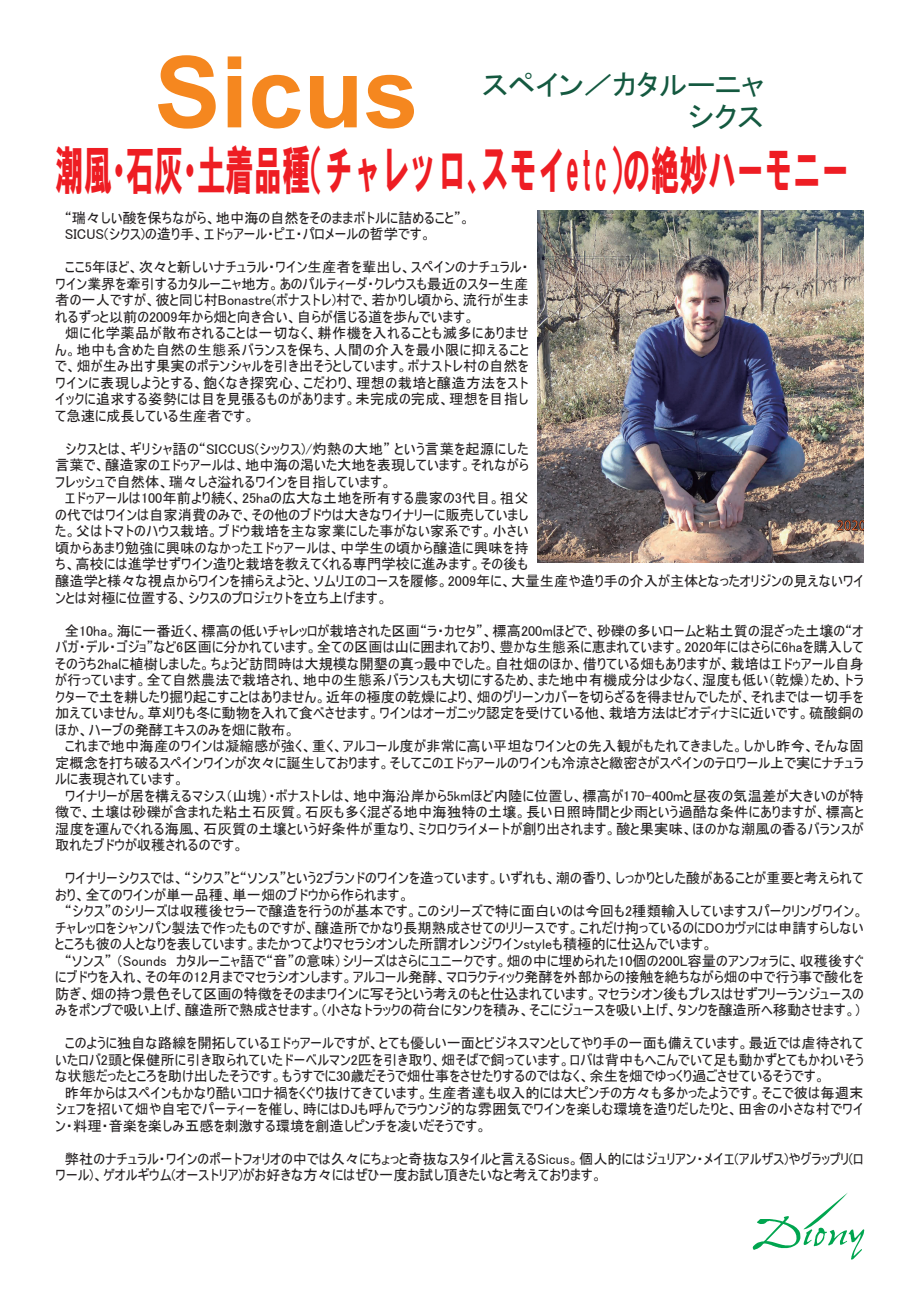
<style>
.page{position:relative;width:919px;height:1289px;background:#fff}
.page>*{position:absolute;margin:0;border:0;box-sizing:border-box;transform-origin:0 0}
.t1{font:700 99px "Arial";color:#f5871f}
.t2{font:52.5px "HG Soei Kakugothic UB";color:#ee1d23;scale:.54 1}
.t3{font:28.8px/32.8px "JK P Gothic";color:#145940;text-align:right}
.t4{font:14.25px/16.5px "MS UI Gothic";letter-spacing:.005em;color:#231f20}
</style>
<div class="page">
<svg style="left:752px;top:1193px;width:112px;height:66px"></svg>
<img style="left:537px;top:210px;width:326px;height:353px">
<h1 class="t1" style="left:154px;top:23px;width:266px">Sicus</h1>
<h3 class="t3" style="left:482px;top:68px;width:284px">スペイン／カタルーニャシクス</h3>
<h2 class="t2" style="left:55px;top:144px;width:1471px">潮風・石灰・土着品種（チャレッロ、スモイetc）の絶妙ハーモニー</h2>
<p class="t4" style="left:55px;top:209px;width:416px">　“瑞々しい酸を保ちながら、地中海の自然をそのままボトルに詰めること”。　SICUS(シクス)の造り手、エドゥアール・ピエ・パロメールの哲学です。</p>
<p class="t4" style="left:55px;top:259px;width:475px">　ここ5年ほど、次々と新しいナチュラル・ワイン生産者を輩出し、スペインのナチュラル・ワイン業界を牽引するカタルーニャ地方。あのパルティーダ・クレウスも最近のスター生産者の一人ですが、彼と同じ村Bonastre(ボナストレ)村で、若かりし頃から、流行が生まれるずっと以前の2009年から畑と向き合い、自らが信じる道を歩んでいます。<br>　畑に化学薬品が散布されることは一切なく、耕作機を入れることも滅多にありません。地中も含めた自然の生態系バランスを保ち、人間の介入を最小限に抑えることで、畑が生み出す果実のポテンシャルを引き出そうとしています。ボナストレ村の自然をワインに表現しようとする、飽くなき探究心、こだわり、理想の栽培と醸造方法をストイックに追求する姿勢には目を見張るものがあります。未完成の完成、理想を目指して急速に成長している生産者です。</p>
<p class="t4" style="left:55px;top:440px;width:809px">　シクスとは、ギリシャ語の“SICCUS(シックス)/灼熱の大地” という言葉を起源にした<br>言葉で、醸造家のエドゥアールは、地中海の渇いた大地を表現しています。それながら<br>フレッシュで自然体、瑞々しさ溢れるワインを目指しています。<br>　エドゥアールは100年前より続く、25haの広大な土地を所有する農家の3代目。祖父<br>の代ではワインは自家消費のみで、その他のブドウは大きなワイナリーに販売していまし<br>た。父はトマトのハウス栽培。ブドウ栽培を主な家業にした事がない家系です。小さい<br>頃からあまり勉強に興味のなかったエドゥアールは、中学生の頃から醸造に興味を持<br>ち、高校には進学せずワイン造りと栽培を教えてくれる専門学校に進みます。その後も<br>醸造学と様々な視点からワインを捕らえようと、ソムリエのコースを履修。2009年に、大量生産や造り手の介入が主体となったオリジンの見えないワインとは対極に位置する、シクスのプロジェクトを立ち上げます。</p>
<p class="t4" style="left:55px;top:622px;width:810px">　全10ha。海に一番近く、標高の低いチャレッロが栽培された区画“ラ・カセタ”、標高200mほどで、砂礫の多いロームと粘土質の混ざった土壌の“オバガ・デル・ゴジョ”など6区画に分かれています。全ての区画は山に囲まれており、豊かな生態系に恵まれています。2020年にはさらに6haを購入してそのうち2haに植樹しました。ちょうど訪問時は大規模な開墾の真っ最中でした。自社畑のほか、借りている畑もありますが、栽培はエドゥアール自身が行っています。全て自然農法で栽培され、地中の生態系バランスも大切にするため、また地中有機成分は少なく、湿度も低い（乾燥）ため、トラクターで土を耕したり掘り起こすことはありません。近年の極度の乾燥により、畑のグリーンカバーを切らざるを得ませんでしたが、それまでは一切手を加えていません。草刈りも冬に動物を入れて食べさせます。ワインはオーガニック認定を受けている他、栽培方法はビオディナミに近いです。硫酸銅のほか、ハーブの発酵エキスのみを畑に散布。<br>　これまで地中海産のワインは凝縮感が強く、重く、アルコール度が非常に高い平坦なワインとの先入観がもたれてきました。しかし昨今、そんな固定概念を打ち破るスペインワインが次々に誕生しております。そしてこのエドゥアールのワインも冷涼さと緻密さがスペインのテロワール上で実にナチュラルに表現されています。<br>　ワイナリーが居を構えるマシス（山塊）・ボナストレは、地中海沿岸から5kmほど内陸に位置し、標高が170-400mと昼夜の気温差が大きいのが特徴で、土壌は砂礫が含まれた粘土石灰質。石灰も多く混ざる地中海独特の土壌。長い日照時間と少雨という過酷な条件にありますが、標高と湿度を運んでくれる海風、石灰質の土壌という好条件が重なり、ミクロクライメートが創り出されます。酸と果実味、ほのかな潮風の香るバランスが取れたブドウが収穫されるのです。</p>
<p class="t4" style="left:55px;top:869px;width:809px">　ワイナリーシクスでは、“シクス”と“ソンス”という2ブランドのワインを造っています。いずれも、潮の香り、しっかりとした酸があることが重要と考えられており、全てのワインが単一品種、単一畑のブドウから作られます。<br>　“シクス”のシリーズは収穫後セラーで醸造を行うのが基本です。このシリーズで特に面白いのは今回も2種類輸入していますスパークリングワイン。チャレッロをシャンパン製法で作ったものですが、醸造所でかなり長期熟成させてのリリースです。これだけ拘っているのにDOカヴァには申請すらしないところも彼の人となりを表しています。またかつてよりマセラシオンした所謂オレンジワインstyleも積極的に仕込んでいます。<br>　“ソンス” （Sounds　カタルーニャ語で“音”の意味）シリーズはさらにユニークです。畑の中に埋められた10個の200L容量のアンフォラに、収穫後すぐにブドウを入れ、その年の12月までマセラシオンします。アルコール発酵、マロラクティック発酵を外部からの接触を絶ちながら畑の中で行う事で酸化を防ぎ、畑の持つ景色そして区画の特徴をそのままワインに写そうという考えのもと仕込まれています。マセラシオン後もプレスはせずフリーランジュースのみをポンプで吸い上げ、醸造所で熟成させます。(小さなトラックの荷台にタンクを積み、そこにジュースを吸い上げ、タンクを醸造所へ移動させます。)</p>
<p class="t4" style="left:55px;top:1034px;width:809px">　このように独自な路線を開拓しているエドゥアールですが、とても優しい一面とビジネスマンとしてやり手の一面も備えています。最近では虐待されていたロバ2頭と保健所に引き取られていたドーベルマン2匹を引き取り、畑そばで飼っています。ロバは背中もへこんでいて足も動かずとてもかわいそうな状態だったところを助け出したそうです。もうすでに30歳だそうで畑仕事をさせたりするのではなく、余生を畑でゆっくり過ごさせているそうです。<br>　昨年からはスペインもかなり酷いコロナ禍をくぐり抜けてきています。生産者達も収入的には大ピンチの方々も多かったようです。そこで彼は毎週末シェフを招いて畑や自宅でパーティーを催し、時にはDJも呼んでラウンジ的な雰囲気でワインを楽しむ環境を造りだしたりと、田舎の小さな村でワイン・料理・音楽を楽しみ五感を刺激する環境を創造しピンチを凌いだそうです。</p>
<p class="t4" style="left:55px;top:1150px;width:809px">　弊社のナチュラル・ワインのポートフォリオの中では久々にちょっと奇抜なスタイルと言えるSicus。個人的にはジュリアン・メイエ(アルザス)やグラップリ(ロワール)、ゲオルギウム(オーストリア)がお好きな方々にはぜひ一度お試し頂きたいなと考えております。</p>
</div>
